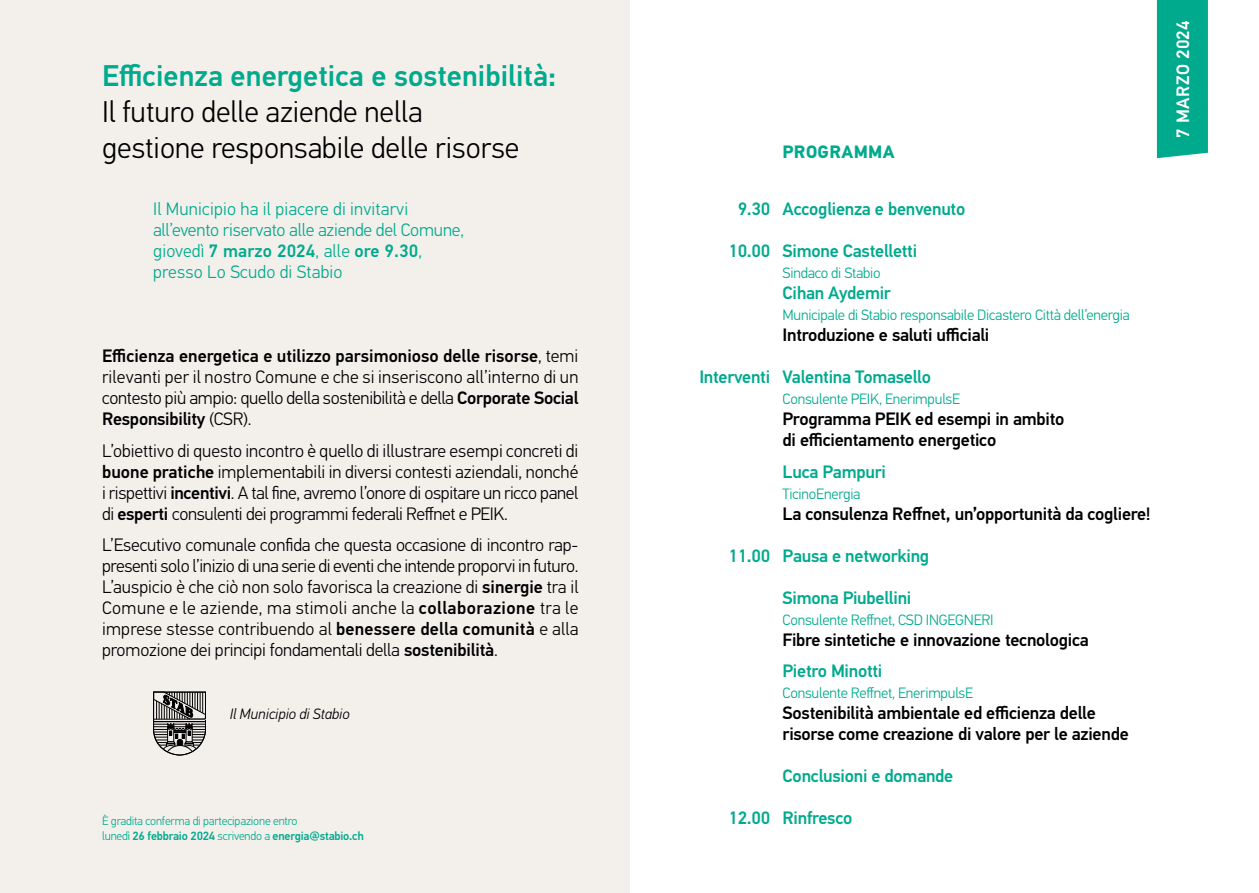
<style>
.page{position:relative;width:1259px;height:893px;background:#fff}
.page>*{position:absolute;margin:0;border:0;box-sizing:border-box;transform-origin:0 0}
.t1{font:300 30px/36px "PF Din Text Pro";color:#000}
.t2{font:500 30px "PF Din Text Pro";color:#00aa8d}
.t3{font:300 18px/21px "PF Din Text Pro";letter-spacing:-.015em;color:#000;text-align:justify}
.t4{font:500 18px/21px "PF Din Text Pro";letter-spacing:-.015em;color:#000}
.t5{font:500 18px "PF Din Text Pro";letter-spacing:-.015em;color:#00aa8d}
.t6{font:300 18px/21px "PF Din Text Pro";letter-spacing:.01em;color:#00aa8d}
.t7{font:500 18px "PF Din Text Pro";letter-spacing:.03em;color:#fff}
.t8{font:700 18px "PF Din Text Pro";letter-spacing:.02em;color:#00aa8d}
.t9{font:300 15px "PF Din Text Pro";letter-spacing:-.015em;color:#00aa8d}
.t10{font:italic 300 15px "PF Din Text Pro";color:#000}
.t11{font:300 12px/15px "PF Din Text Pro";letter-spacing:-.015em;color:#00aa8d}
.s1{font-weight:500}
</style>
<div class="page">
<div style="left:0;top:0;width:629px;height:893px;background:#f3f0ec"></div>
<svg style="left:153px;top:692px;width:53px;height:63px"></svg>
<hr style="left:154px;top:719px;width:51px;height:1px;background:#000">
<div style="left:1157px;top:0;width:51px;height:158px;background:#00aa8d"></div>
<h1 class="t2" style="left:102px;top:58px;width:455px">Efficienza energetica e sostenibilità:</h1>
<h1 class="t1" style="left:102px;top:94px;width:419px">Il futuro delle aziende nella gestione responsabile delle risorse</h1>
<p class="t6" style="left:153px;top:199px;width:313px">Il Municipio ha il piacere di invitarvi all’evento riservato alle aziende del Comune, giovedì <span class="s1">7 marzo 2024</span>, alle <span class="s1">ore 9.30</span>, presso Lo Scudo di Stabio</p>
<p class="t3" style="left:102px;top:346px;width:478px"><span class="s1">Efficienza energetica e utilizzo parsimonioso delle risorse</span>, temi rilevanti per il nostro Comune e che si inseriscono all’interno di un contesto più ampio: quello della sostenibilità e della <span class="s1">Corporate Social Responsibility</span> (CSR).</p>
<p class="t3" style="left:102px;top:440px;width:478px">L’obiettivo di questo incontro è quello di illustrare esempi concreti di <span class="s1">buone pratiche</span> implementabili in diversi contesti aziendali, nonché i rispettivi <span class="s1">incentivi</span>. A tal fine, avremo l’onore di ospitare un ricco panel di <span class="s1">esperti</span> consulenti dei programmi federali Reffnet e PEIK.</p>
<p class="t3" style="left:102px;top:535px;width:478px">L’Esecutivo comunale confida che questa occasione di incontro rap&shy;presenti solo l’inizio di una serie di eventi che intende proporvi in futuro.<br>L’auspicio è che ciò non solo favorisca la creazione di <span class="s1">sinergie</span> tra il Comune e le aziende, ma stimoli anche la <span class="s1">collaborazione</span> tra le imprese stesse contribuendo al <span class="s1">benessere della comunità</span> e alla promozione dei principi fondamentali della <span class="s1">sostenibilità</span>.</p>
<p class="t10" style="left:230px;top:706px;width:121px">Il Municipio di Stabio</p>
<p class="t11" style="left:102px;top:813px;width:263px">È gradita conferma di partecipazione entro<br>lunedì <span class="s1">26 febbraio 2024</span> scrivendo a <span class="s1">energia@stabio.ch</span></p>
<p class="t8" style="left:782px;top:141px;width:113px">PROGRAMMA</p>
<p class="t5" style="left:737px;top:198px;width:229px">9.30 Accoglienza e benvenuto</p>
<p class="t5" style="left:728px;top:240px;width:190px">10.00 Simone Castelletti</p>
<p class="t9" style="left:782px;top:265px;width:100px">Sindaco di Stabio</p>
<p class="t5" style="left:782px;top:282px;width:110px">Cihan Aydemir</p>
<p class="t9" style="left:782px;top:307px;width:349px">Municipale di Stabio responsabile Dicastero Città dell’energia</p>
<p class="t4" style="left:782px;top:325px;width:208px">Introduzione e saluti ufficiali</p>
<p class="t5" style="left:699px;top:366px;width:233px">Interventi Valentina Tomasello</p>
<p class="t9" style="left:782px;top:391px;width:179px">Consulente PEIK, EnerimpulsE</p>
<p class="t4" style="left:782px;top:409px;width:283px">Programma PEIK ed esempi in ambito di efficientamento energetico</p>
<p class="t5" style="left:782px;top:461px;width:105px">Luca Pampuri</p>
<p class="t9" style="left:782px;top:485px;width:79px">TicinoEnergia</p>
<p class="t4" style="left:782px;top:503px;width:369px">La consulenza Reffnet, un’opportunità da cogliere!</p>
<p class="t5" style="left:728px;top:545px;width:202px">11.00 Pausa e networking</p>
<p class="t5" style="left:782px;top:587px;width:130px">Simona Piubellini</p>
<p class="t9" style="left:782px;top:611px;width:212px">Consulente Reffnet, CSD INGEGNERI</p>
<p class="t4" style="left:782px;top:629px;width:308px">Fibre sintetiche e innovazione tecnologica</p>
<p class="t5" style="left:782px;top:660px;width:101px">Pietro Minotti</p>
<p class="t9" style="left:782px;top:685px;width:192px">Consulente Reffnet, EnerimpulsE</p>
<p class="t4" style="left:782px;top:703px;width:348px">Sostenibilità ambientale ed efficienza delle risorse come creazione di valore per le aziende</p>
<p class="t5" style="left:782px;top:765px;width:172px">Conclusioni e domande</p>
<p class="t5" style="left:728px;top:807px;width:125px">12.00 Rinfresco</p>
<p class="t7" style="left:1172px;top:138px;width:118px;rotate:-90deg">7 MARZO 2024</p>
</div>
